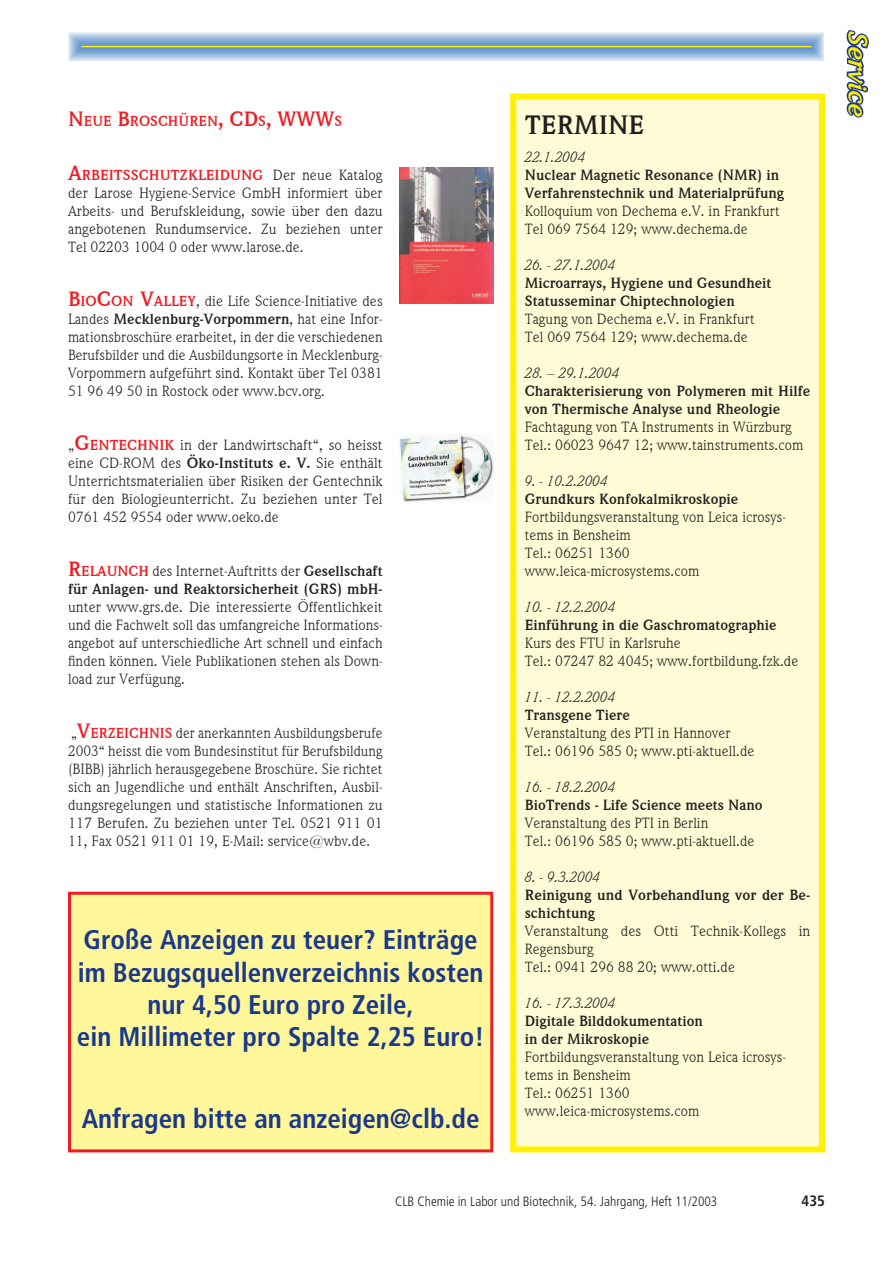
<style>
.page{position:relative;width:893px;height:1263px;background:#fff}
.page>*{position:absolute;margin:0;border:0;box-sizing:border-box;transform-origin:0 0}
.t1{font:700 condensed 27px/32.4px "Frutiger";color:#1a388c;text-align:center}
.t2{font:italic 700 27px "Weidemann IT Cby BT";color:#fff101}
.t3{font:700 27px "Weidemann IT Cby BT";color:#231f20}
.t4{font:15px/18px "Weidemann IT Cby BT";color:#231f20}
.t5{font:700 15px/18px "Weidemann IT Cby BT";color:#231f20}
.t6{font:italic 15px "Weidemann IT Cby BT";color:#231f20}
.t7{font:700 condensed 15px "Frutiger";color:#231f20}
.t8{font:700 14.7px "Weidemann IT Cby BT";color:#ee1d23}
.t9{font:300 condensed 13.5px "Frutiger";color:#231f20}
.s1{font-size:21px}
.s2{font-weight:400;font-size:15px;color:#231f20}
.s3{font-weight:700;font-size:21px;color:#ee1d23}
.s4{font-weight:700;font-size:14.7px;color:#ee1d23}
.s5{font-weight:700}
.s6{font-size:21px;color:#ee1d23}
.s7{font-size:14.7px;color:#ee1d23}
.s8{font-weight:400}
</style>
<div class="page">
<svg style="left:68px;top:32px;width:740px;height:29px;background:#9abbd9"></svg>
<hr style="left:81px;top:46px;width:730px;height:1px;background:#fff101">
<svg style="left:808px;top:30px;width:61px;height:88px"></svg>
<img style="left:400px;top:168px;width:93px;height:136px">
<div style="left:513px;top:97px;width:309px;height:1052px;background:#fffbd6"></div>
<div style="left:510px;top:94px;width:315px;height:1058px;border:6px solid #fff101"></div>
<img style="left:400px;top:435px;width:93px;height:67px">
<div style="left:70px;top:893px;width:422px;height:258px;background:#fff79a"></div>
<div style="left:68px;top:892px;width:425px;height:260px;border:3px solid #ee1d23"></div>
<p class="t8" style="left:68px;top:112px;width:276px"><span class="s1">N</span>EUE <span class="s1">B</span>ROSCHÜREN<span class="s1">, CD</span>S<span class="s1">, WWW</span>S</p>
<p class="t8" style="left:68px;top:166px;width:316px"><span class="s1">A</span>RBEITSSCHUTZKLEIDUNG <span class="s2">Der neue Katalog</span></p>
<p class="t4" style="left:68px;top:184px;width:316px;text-align:justify">der Larose Hygiene-Service GmbH informiert über Arbeits- und Berufskleidung, sowie über den dazu angebotenen Rundumservice. Zu beziehen unter Tel 02203 1004 0 oder www.larose.de.</p>
<p class="t4" style="left:68px;top:292px;width:316px;text-align:justify"><span class="s3">B</span><span class="s4">IO</span><span class="s3">C</span><span class="s4">ON</span> <span class="s3">V</span><span class="s4">ALLEY</span>, die Life Science-Initiative des Landes <span class="s5">Mecklenburg-Vorpommern</span>, hat eine Infor&shy;mationsbroschüre erarbeitet, in der die verschiedenen Berufsbilder und die Ausbildungsorte in Mecklenburg-Vorpommern aufgeführt sind. Kontakt über Tel 0381<br>51 96 49 50 in Rostock oder www.bcv.org.</p>
<p class="t4" style="left:68px;top:436px;width:316px;text-align:justify">„<span class="s3">G</span><span class="s4">ENTECHNIK</span> in der Landwirtschaft“, so heisst eine CD-ROM des <span class="s5">Öko-Instituts e. V.</span> Sie enthält Unterrichtsmaterialien über Risiken der Gentechnik für den Biologieunterricht. Zu beziehen unter Tel 0761 452 9554 oder www.oeko.de</p>
<p class="t5" style="left:68px;top:562px;width:316px"><span class="s6">R</span><span class="s7">ELAUNCH</span> <span class="s8">des Internet-Auftritts der</span> Gesellschaft für Anlagen- und Reaktorsicherheit (GRS) mbH-</p>
<p class="t4" style="left:68px;top:598px;width:316px;text-align:justify">unter www.grs.de. Die interessierte Öffentlichkeit und die Fachwelt soll das umfangreiche Informations&shy;angebot auf unterschiedliche Art schnell und einfach finden können. Viele Publikationen stehen als Down&shy;load zur Verfügung.</p>
<p class="t4" style="left:68px;top:724px;width:316px;text-align:justify">„<span class="s3">V</span><span class="s4">ERZEICHNIS</span> der anerkannten Ausbildungsberufe 2003“ heisst die vom Bundesinstitut für Berufsbildung (BIBB) jährlich herausgegebene Broschüre. Sie richtet sich an Jugendliche und enthält Anschriften, Ausbil&shy;dungsregelungen und statistische Informationen zu 117 Berufen. Zu beziehen unter Tel. 0521 911 01<br>11, Fax 0521 911 01 19, E-Mail: service@wbv.de.</p>
<h1 class="t1" style="left:77px;top:924px;width:409px">Große Anzeigen zu teuer? Einträge im Bezugsquellenverzeichnis kosten nur 4,50 Euro pro Zeile,<br>ein Millimeter pro Spalte 2,25 Euro!</h1>
<h1 class="t1" style="left:82px;top:1103px;width:399px">Anfragen bitte an anzeigen@clb.de</h1>
<h1 class="t3" style="left:525px;top:108px;width:121px">TERMINE</h1>
<p class="t6" style="left:525px;top:148px;width:62px">22.1.2004</p>
<p class="t5" style="left:525px;top:166px;width:261px">Nuclear Magnetic Resonance (NMR) in<br>Verfahrenstechnik und Materialprüfung</p>
<p class="t4" style="left:525px;top:202px;width:257px">Kolloquium von Dechema e.V. in Frankfurt<br>Tel 069 7564 129; www.dechema.de</p>
<p class="t6" style="left:525px;top:256px;width:92px">26. - 27.1.2004</p>
<p class="t5" style="left:525px;top:274px;width:248px">Microarrays, Hygiene und Gesundheit<br>Statusseminar Chiptechnologien</p>
<p class="t4" style="left:525px;top:310px;width:232px">Tagung von Dechema e.V. in Frankfurt<br>Tel 069 7564 129; www.dechema.de</p>
<p class="t6" style="left:525px;top:364px;width:96px">28. – 29.1.2004</p>
<p class="t5" style="left:525px;top:382px;width:287px">Charakterisierung von Polymeren mit Hilfe von Thermische Analyse und Rheologie</p>
<p class="t4" style="left:525px;top:418px;width:280px">Fachtagung von TA Instruments in Würzburg<br>Tel.: 06023 9647 12; www.tainstruments.com</p>
<p class="t6" style="left:525px;top:472px;width:84px">9. - 10.2.2004</p>
<p class="t5" style="left:525px;top:490px;width:215px">Grundkurs Konfokalmikroskopie</p>
<p class="t4" style="left:525px;top:508px;width:263px">Fortbildungsveranstaltung von Leica icrosys&shy;tems in Bensheim<br>Tel.: 06251 1360 www.leica-microsystems.com</p>
<p class="t6" style="left:525px;top:598px;width:92px">10. - 12.2.2004</p>
<p class="t5" style="left:525px;top:616px;width:253px">Einführung in die Gaschromatographie</p>
<p class="t4" style="left:525px;top:634px;width:275px">Kurs des FTU in Karlsruhe<br>Tel.: 07247 82 4045; www.fortbildung.fzk.de</p>
<p class="t6" style="left:525px;top:688px;width:92px">11. - 12.2.2004</p>
<p class="t5" style="left:525px;top:706px;width:107px">Transgene Tiere</p>
<p class="t4" style="left:525px;top:724px;width:231px">Veranstaltung des PTI in Hannover<br>Tel.: 06196 585 0; www.pti-aktuell.de</p>
<p class="t6" style="left:525px;top:778px;width:92px">16. - 18.2.2004</p>
<p class="t5" style="left:525px;top:796px;width:239px">BioTrends - Life Science meets Nano</p>
<p class="t4" style="left:525px;top:814px;width:231px">Veranstaltung des PTI in Berlin<br>Tel.: 06196 585 0; www.pti-aktuell.de</p>
<p class="t6" style="left:525px;top:868px;width:77px">8. - 9.3.2004</p>
<p class="t5" style="left:525px;top:886px;width:287px">Reinigung und Vorbehandlung vor der Be&shy;schichtung</p>
<p class="t4" style="left:525px;top:922px;width:287px">Veranstaltung des Otti Technik-Kollegs in<br>Regensburg<br>Tel.: 0941 296 88 20; www.otti.de</p>
<p class="t6" style="left:525px;top:994px;width:92px">16. - 17.3.2004</p>
<p class="t5" style="left:525px;top:1012px;width:180px">Digitale Bilddokumentation in der Mikroskopie</p>
<p class="t4" style="left:525px;top:1048px;width:263px">Fortbildungsveranstaltung von Leica icrosys&shy;tems in Bensheim<br>Tel.: 06251 1360 www.leica-microsystems.com</p>
<h1 class="t2" style="left:874px;top:32px;width:86px;rotate:90deg">Service</h1>
<p class="t9" style="left:395px;top:1194px;width:324px">CLB Chemie in Labor und Biotechnik, 54. Jahrgang, Heft 11/2003</p>
<p class="t7" style="left:801px;top:1192px;width:25px">435</p>
</div>
